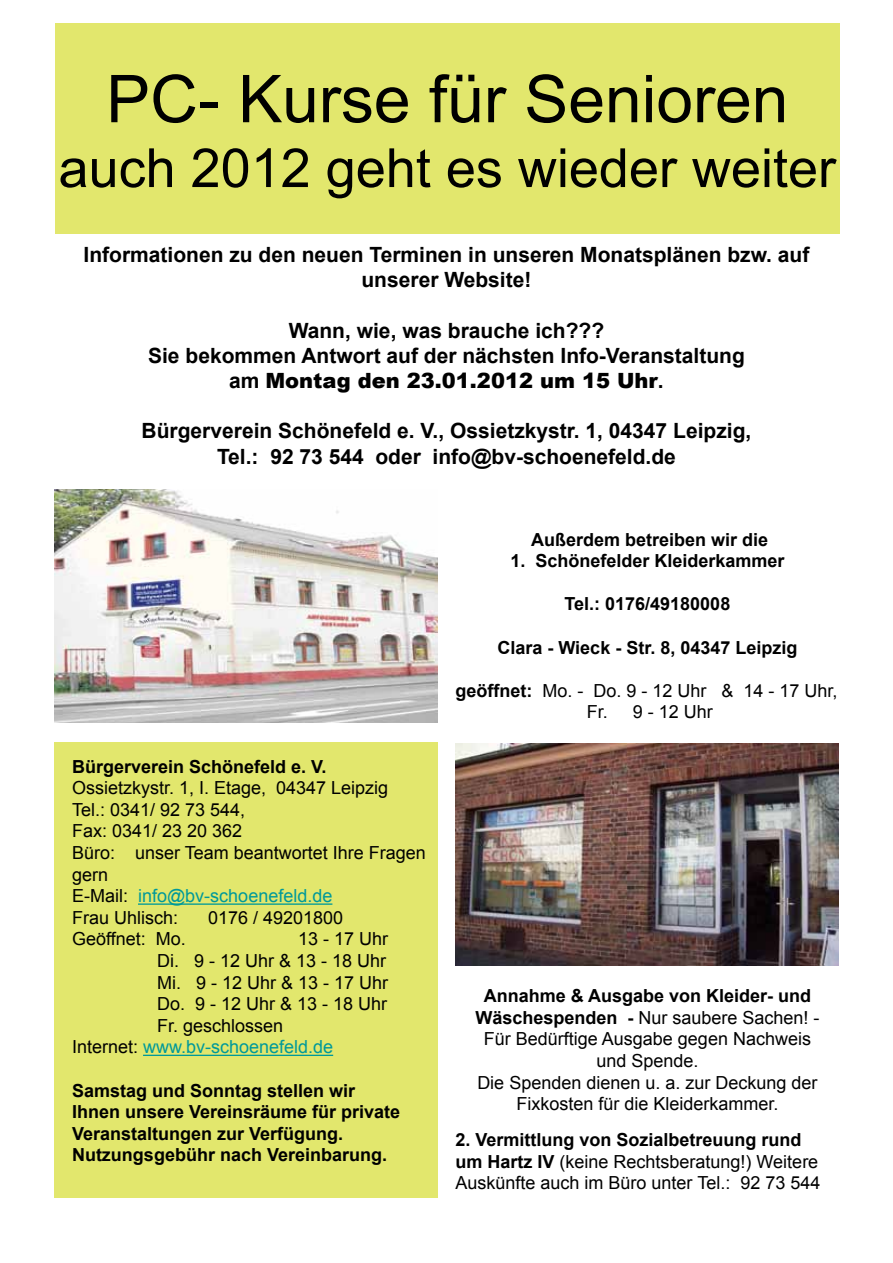
<style>
.page{position:relative;width:893px;height:1263px;background:#fff}
.page>*{position:absolute;margin:0;border:0;box-sizing:border-box;transform-origin:0 0}
.t1{font:66px "Arial";color:#000}
.t2{font:54px "Arial";color:#000}
.t3{font:700 21px/25.2px "Arial";color:#000;text-align:center}
.t4{font:18px/21.6px "Arial";color:#000}
.t5{font:700 18px/21.6px "Arial";color:#000}
.t6{font:18px "Arial";color:#099}
.s1{font-weight:900}
.s2{color:#099}
.s3{color:#000}
.s4{font-weight:700}
</style>
<div class="page">
<div style="left:54px;top:742px;width:383px;height:455px;background:#e2e76d"></div>
<hr style="left:138px;top:903px;width:194px;height:2px;background:#099">
<hr style="left:143px;top:1055px;width:190px;height:1px;background:#099">
<img style="left:455px;top:743px;width:383px;height:222px">
<img style="left:55px;top:489px;width:382px;height:234px">
<div style="left:55px;top:23px;width:785px;height:211px;background:#e2e76d"></div>
<h1 class="t1" style="left:106px;top:56px;width:684px">PC- Kurse für Senioren</h1>
<h2 class="t2" style="left:59px;top:133px;width:779px">auch 2012 geht es wieder weiter</h2>
<p class="t3" style="left:84px;top:243px;width:727px">Informationen zu den neuen Terminen in unseren Monatsplänen bzw. auf unserer Website!</p>
<p class="t3" style="left:148px;top:318px;width:598px">Wann, wie, was brauche ich???<br>Sie bekommen Antwort auf der nächsten Info-Veranstaltung am <span class="s1">Montag den 23.01.2012 um 15 Uhr</span>.</p>
<p class="t3" style="left:142px;top:419px;width:611px">Bürgerverein Schönefeld e. V., Ossietzkystr. 1, 04347 Leipzig,<br>Tel.: 92 73 544 oder info@bv-schoenefeld.de</p>
<p class="t5" style="left:72px;top:756px;width:256px">Bürgerverein Schönefeld e. V.</p>
<p class="t4" style="left:72px;top:777px;width:355px">Ossietzkystr. 1, I. Etage, 04347 Leipzig<br>Tel.: 0341/ 92 73 544,<br>Fax: 0341/ 23 20 362<br>Büro: unser Team beantwortet Ihre Fragen gern<br>E-Mail: <span class="s2">info@bv-schoenefeld.de<br></span>Frau Uhlisch:</p>
<p class="t4" style="left:208px;top:907px;width:137px">0176 / 49201800</p>
<p class="t4" style="left:72px;top:928px;width:115px">Geöffnet: Mo.</p>
<p class="t4" style="left:298px;top:928px;width:92px">13 - 17 Uhr</p>
<p class="t4" style="left:157px;top:950px;width:231px">Di. 9 - 12 Uhr &amp; 13 - 18 Uhr</p>
<p class="t4" style="left:157px;top:972px;width:233px">Mi. 9 - 12 Uhr &amp; 13 - 17 Uhr</p>
<p class="t4" style="left:157px;top:993px;width:232px">Do. 9 - 12 Uhr &amp; 13 - 18 Uhr</p>
<p class="t4" style="left:157px;top:1015px;width:127px">Fr. geschlossen</p>
<p class="t6" style="left:72px;top:1035px;width:263px"><span class="s3">Internet:</span> www.bv-schoenefeld.de</p>
<p class="t5" style="left:72px;top:1080px;width:330px">Samstag und Sonntag stellen wir Ihnen unsere Vereinsräume für private Veranstaltungen zur Verfügung.<br>Nutzungsgebühr nach Vereinbarung.</p>
<p class="t5" style="left:531px;top:529px;width:239px">Außerdem betreiben wir die</p>
<p class="t5" style="left:510px;top:551px;width:276px">1. Schönefelder Kleiderkammer</p>
<p class="t5" style="left:564px;top:594px;width:167px">Tel.: 0176/49180008</p>
<p class="t5" style="left:497px;top:637px;width:301px">Clara - Wieck - Str. 8, 04347 Leipzig</p>
<p class="t4" style="left:587px;top:680px;width:252px;text-indent:-131px"><span class="s4">geöffnet:</span> Mo. - Do. 9 - 12 Uhr &amp; 14 - 17 Uhr,<br>Fr.</p>
<p class="t4" style="left:633px;top:701px;width:82px">9 - 12 Uhr</p>
<p class="t4" style="left:475px;top:985px;width:346px;text-align:center"><span class="s4">Annahme &amp; Ausgabe von Kleider- und<br>Wäschespenden -</span> Nur saubere Sachen! -<br>Für Bedürftige Ausgabe gegen Nachweis und Spende.<br>Die Spenden dienen u. a. zur Deckung der<br>Fixkosten für die Kleiderkammer.</p>
<p class="t4" style="left:455px;top:1129px;width:366px"><span class="s4">2. Vermittlung von Sozialbetreuung rund um Hartz IV</span> (keine Rechtsberatung!) Weitere<br>Auskünfte auch im Büro unter Tel.: 92 73 544</p>
</div>
